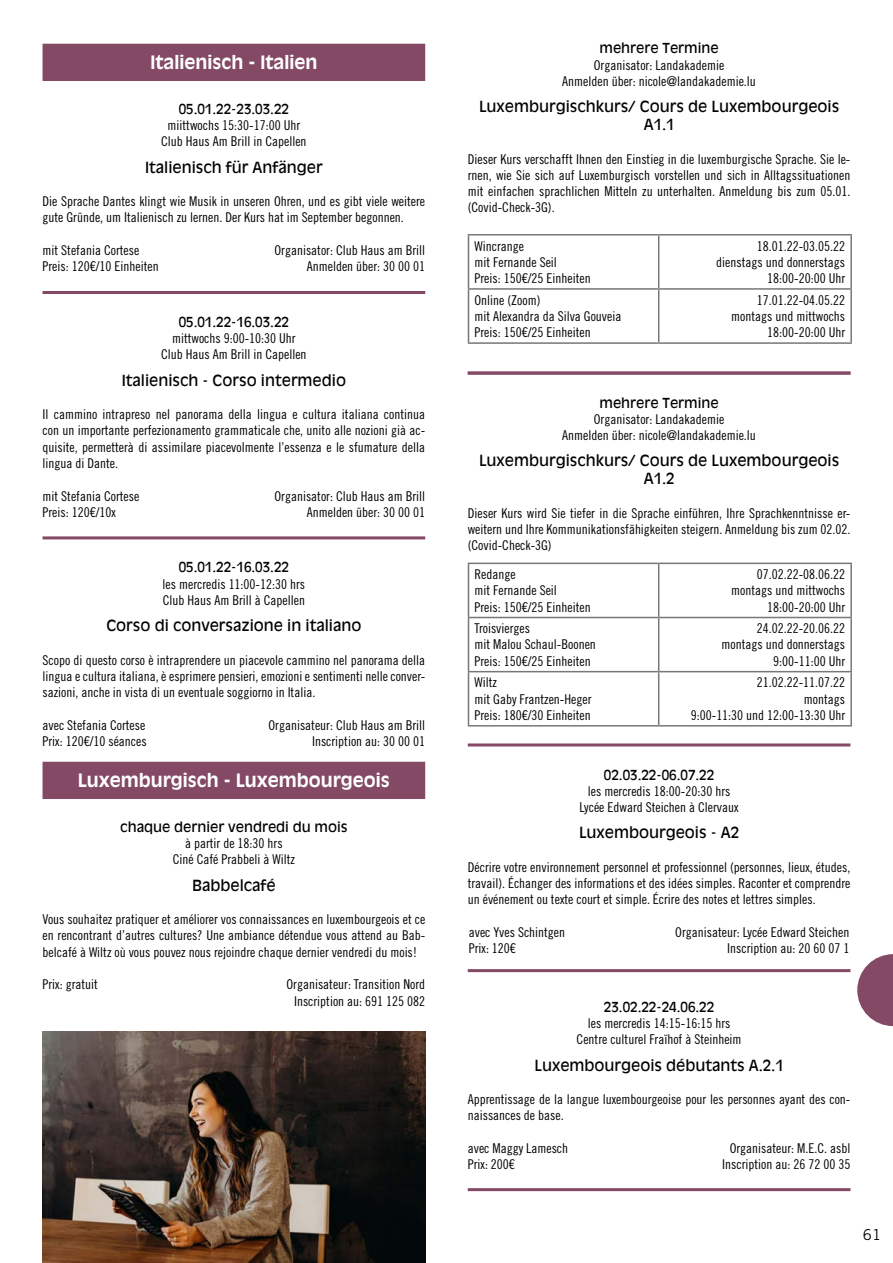
<style>
.page{position:relative;width:893px;height:1263px;background:#fff}
.page>*{position:absolute;margin:0;border:0;box-sizing:border-box;transform-origin:0 0}
.t1{font:700 18px "Antique Olive";color:#fff}
.t2{font:15px/18px "Antique Olive";color:#000;text-align:center}
.t3{font:15px "Trade Gothic LT Std";color:#000}
.t4{font:13.5px/16.2px "Trade Gothic LT Std Cn 18";color:#000}
.t5{font:13.5px "Antique Olive";color:#000}
</style>
<div class="page">
<div style="left:44px;top:45px;width:380px;height:34px;background:#844a65"></div>
<div style="left:43px;top:44px;width:382px;height:37px;border:3px solid #844a65"></div>
<hr style="left:43px;top:291px;width:382px;height:3px;background:#844a65">
<hr style="left:43px;top:536px;width:382px;height:3px;background:#844a65">
<div style="left:44px;top:763px;width:380px;height:34px;background:#844a65"></div>
<div style="left:43px;top:762px;width:382px;height:37px;border:3px solid #844a65"></div>
<hr style="left:468px;top:372px;width:382px;height:3px;background:#844a65">
<hr style="left:468px;top:743px;width:382px;height:3px;background:#844a65">
<hr style="left:468px;top:234px;width:191px;height:2px;background:#757779">
<hr style="left:468px;top:236px;width:1px;height:52px;background:#757779">
<hr style="left:659px;top:234px;width:193px;height:2px;background:#757779">
<hr style="left:658px;top:236px;width:1px;height:52px;background:#757779">
<hr style="left:850px;top:236px;width:2px;height:52px;background:#757779">
<hr style="left:468px;top:288px;width:191px;height:2px;background:#757779">
<hr style="left:468px;top:290px;width:1px;height:52px;background:#757779">
<hr style="left:659px;top:288px;width:193px;height:2px;background:#757779">
<hr style="left:658px;top:290px;width:1px;height:52px;background:#757779">
<hr style="left:850px;top:290px;width:2px;height:52px;background:#757779">
<hr style="left:468px;top:342px;width:191px;height:2px;background:#757779">
<hr style="left:659px;top:342px;width:193px;height:2px;background:#757779">
<hr style="left:468px;top:563px;width:191px;height:1px;background:#757779">
<hr style="left:468px;top:564px;width:1px;height:53px;background:#757779">
<hr style="left:659px;top:563px;width:193px;height:1px;background:#757779">
<hr style="left:658px;top:564px;width:1px;height:53px;background:#757779">
<hr style="left:850px;top:564px;width:2px;height:53px;background:#757779">
<hr style="left:468px;top:617px;width:191px;height:1px;background:#757779">
<hr style="left:468px;top:618px;width:1px;height:53px;background:#757779">
<hr style="left:659px;top:617px;width:193px;height:1px;background:#757779">
<hr style="left:658px;top:618px;width:1px;height:53px;background:#757779">
<hr style="left:850px;top:618px;width:2px;height:53px;background:#757779">
<hr style="left:468px;top:671px;width:191px;height:1px;background:#757779">
<hr style="left:468px;top:672px;width:1px;height:53px;background:#757779">
<hr style="left:659px;top:671px;width:193px;height:1px;background:#757779">
<hr style="left:658px;top:672px;width:1px;height:53px;background:#757779">
<hr style="left:850px;top:672px;width:2px;height:53px;background:#757779">
<hr style="left:468px;top:725px;width:191px;height:1px;background:#757779">
<hr style="left:659px;top:725px;width:193px;height:1px;background:#757779">
<img style="left:43px;top:1031px;width:382px;height:232px">
<hr style="left:468px;top:969px;width:382px;height:3px;background:#844a65">
<hr style="left:468px;top:1188px;width:382px;height:3px;background:#844a65">
<svg style="left:857px;top:954px;width:36px;height:72px"></svg>
<h1 class="t1" style="left:150px;top:52px;width:169px">Italienisch - Italien</h1>
<p class="t5" style="left:179px;top:101px;width:112px">05.01.22-23.03.22</p>
<p class="t4" style="left:161px;top:117px;width:147px;text-align:center">miittwochs 15:30-17:00 Uhr<br>Club Haus Am Brill in Capellen</p>
<p class="t2" style="left:145px;top:159px;width:179px">Italienisch für Anfänger</p>
<p class="t4" style="left:43px;top:193px;width:384px">Die Sprache Dantes klingt wie Musik in unseren Ohren, und es gibt viele weitere gute Gründe, um Italienisch zu lernen. Der Kurs hat im September begonnen.</p>
<p class="t4" style="left:43px;top:242px;width:118px">mit Stefania Cortese<br>Preis: 120€/10 Einheiten</p>
<p class="t4" style="left:275px;top:242px;width:152px;text-align:right">Organisator: Club Haus am Brill<br>Anmelden über: 30 00 01</p>
<p class="t5" style="left:179px;top:314px;width:112px">05.01.22-16.03.22</p>
<p class="t4" style="left:161px;top:330px;width:147px;text-align:center">mittwochs 9:00-10:30 Uhr<br>Club Haus Am Brill in Capellen</p>
<p class="t2" style="left:122px;top:371px;width:226px">Italienisch - Corso intermedio</p>
<p class="t4" style="left:43px;top:406px;width:384px;text-align:justify">Il cammino intrapreso nel panorama della lingua e cultura italiana continua con un importante perfezionamento grammaticale che, unito alle nozioni già ac&shy;quisite, permetterà di assimilare piacevolmente l’essenza e le sfumature della lingua di Dante.</p>
<p class="t4" style="left:43px;top:487px;width:98px">mit Stefania Cortese<br>Preis: 120€/10x</p>
<p class="t4" style="left:275px;top:487px;width:152px;text-align:right">Organisator: Club Haus am Brill<br>Anmelden über: 30 00 01</p>
<p class="t5" style="left:179px;top:559px;width:112px">05.01.22-16.03.22</p>
<p class="t4" style="left:163px;top:576px;width:144px">les mercredis 11:00-12:30 hrs<br>Club Haus Am Brill à Capellen</p>
<p class="t2" style="left:106px;top:617px;width:257px">Corso di conversazione in italiano</p>
<p class="t4" style="left:43px;top:651px;width:384px;text-align:justify">Scopo di questo corso è intraprendere un piacevole cammino nel panorama della lingua e cultura italiana, è esprimere pensieri, emozioni e sentimenti nelle conver&shy;sazioni, anche in vista di un eventuale soggiorno in Italia.</p>
<p class="t4" style="left:43px;top:717px;width:106px">avec Stefania Cortese<br>Prix: 120€/10 séances</p>
<p class="t4" style="left:269px;top:717px;width:158px;text-align:right">Organisateur: Club Haus am Brill<br>Inscription au: 30 00 01</p>
<h1 class="t1" style="left:78px;top:770px;width:314px">Luxemburgisch - Luxembourgeois</h1>
<p class="t5" style="left:120px;top:819px;width:229px">chaque dernier vendredi du mois</p>
<p class="t4" style="left:173px;top:835px;width:124px;text-align:center">à partir de 18:30 hrs<br>Ciné Café Prabbeli à Wiltz</p>
<p class="t2" style="left:192px;top:876px;width:85px">Babbelcafé</p>
<p class="t4" style="left:43px;top:911px;width:384px;text-align:justify">Vous souhaitez pratiquer et améliorer vos connaissances en luxembourgeois et ce en rencontrant d’autres cultures? Une ambiance détendue vous attend au Bab&shy;belcafé à Wiltz où vous pouvez nous rejoindre chaque dernier vendredi du mois!</p>
<p class="t4" style="left:43px;top:976px;width:57px">Prix: gratuit</p>
<p class="t4" style="left:286px;top:976px;width:140px;text-align:center">Organisateur: Transition Nord<br>Inscription au: 691 125 082</p>
<p class="t5" style="left:599px;top:40px;width:121px">mehrere Termine</p>
<p class="t4" style="left:562px;top:57px;width:195px;text-align:center">Organisator: Landakademie<br>Anmelden über: nicole@landakademie.lu</p>
<p class="t2" style="left:479px;top:98px;width:362px">Luxemburgischkurs/ Cours de Luxembourgeois<br>A1.1</p>
<p class="t4" style="left:468px;top:151px;width:384px;text-align:justify">Dieser Kurs verschafft Ihnen den Einstieg in die luxemburgische Sprache. Sie le&shy;rnen, wie Sie sich auf Luxemburgisch vorstellen und sich in Alltagssituationen mit einfachen sprachlichen Mitteln zu unterhalten. Anmeldung bis zum 05.01. (Covid-Check-3G).</p>
<p class="t4" style="left:474px;top:237px;width:118px">Wincrange<br>mit Fernande Seil<br>Preis: 150€/25 Einheiten</p>
<p class="t4" style="left:716px;top:237px;width:130px;text-align:right">18.01.22-03.05.22 dienstags und donnerstags<br>18:00-20:00 Uhr</p>
<p class="t4" style="left:474px;top:292px;width:148px">Online (Zoom)<br>mit Alexandra da Silva Gouveia<br>Preis: 150€/25 Einheiten</p>
<p class="t4" style="left:731px;top:292px;width:115px;text-align:right">17.01.22-04.05.22 montags und mittwochs<br>18:00-20:00 Uhr</p>
<p class="t5" style="left:599px;top:395px;width:121px">mehrere Termine</p>
<p class="t4" style="left:562px;top:411px;width:195px;text-align:center">Organisator: Landakademie<br>Anmelden über: nicole@landakademie.lu</p>
<p class="t2" style="left:479px;top:452px;width:362px">Luxemburgischkurs/ Cours de Luxembourgeois<br>A1.2</p>
<p class="t4" style="left:468px;top:505px;width:384px;text-align:justify">Dieser Kurs wird Sie tiefer in die Sprache einführen, Ihre Sprachkenntnisse er&shy;weitern und Ihre Kommunikationsfähigkeiten steigern. Anmeldung bis zum 02.02. (Covid-Check-3G)</p>
<p class="t4" style="left:474px;top:566px;width:118px">Redange<br>mit Fernande Seil<br>Preis: 150€/25 Einheiten</p>
<p class="t4" style="left:731px;top:566px;width:115px;text-align:right">07.02.22-08.06.22 montags und mittwochs<br>18:00-20:00 Uhr</p>
<p class="t4" style="left:474px;top:620px;width:123px">Troisvierges<br>mit Malou Schaul-Boonen<br>Preis: 150€/25 Einheiten</p>
<p class="t4" style="left:721px;top:620px;width:125px;text-align:right">24.02.22-20.06.22 montags und donnerstags<br>9:00-11:00 Uhr</p>
<p class="t4" style="left:474px;top:674px;width:118px">Wiltz<br>mit Gaby Frantzen-Heger<br>Preis: 180€/30 Einheiten</p>
<p class="t4" style="left:691px;top:674px;width:156px;text-align:right">21.02.22-11.07.22<br>montags<br>9:00-11:30 und 12:00-13:30 Uhr</p>
<p class="t5" style="left:604px;top:766px;width:112px">02.03.22-06.07.22</p>
<p class="t4" style="left:579px;top:783px;width:161px;text-align:center">les mercredis 18:00-20:30 hrs<br>Lycée Edward Steichen à Clervaux</p>
<p class="t2" style="left:579px;top:824px;width:162px">Luxembourgeois - A2</p>
<p class="t4" style="left:468px;top:858px;width:384px;text-align:justify">Décrire votre environnement personnel et professionnel (personnes, lieux, études, travail). Échanger des informations et des idées simples. Raconter et comprendre un événement ou texte court et simple. Écrire des notes et lettres simples.</p>
<p class="t4" style="left:469px;top:924px;width:98px">avec Yves Schintgen<br>Prix: 120€</p>
<p class="t4" style="left:675px;top:924px;width:176px;text-align:right">Organisateur: Lycée Edward Steichen<br>Inscription au: 20 60 07 1</p>
<p class="t5" style="left:604px;top:999px;width:112px">23.02.22-24.06.22</p>
<p class="t4" style="left:577px;top:1015px;width:166px;text-align:center">les mercredis 14:15-16:15 hrs<br>Centre culturel Fraïhof à Steinheim</p>
<p class="t2" style="left:534px;top:1056px;width:251px">Luxembourgeois débutants A.2.1</p>
<p class="t4" style="left:468px;top:1091px;width:384px">Apprentissage de la langue luxembourgeoise pour les personnes ayant des con&shy;naissances de base.</p>
<p class="t4" style="left:468px;top:1140px;width:102px">avec Maggy Lamesch<br>Prix: 200€</p>
<p class="t4" style="left:722px;top:1140px;width:130px;text-align:center">Organisateur: M.E.C. asbl<br>Inscription au: 26 72 00 35</p>
<p class="t3" style="left:863px;top:1225px;width:20px">61</p>
</div>
